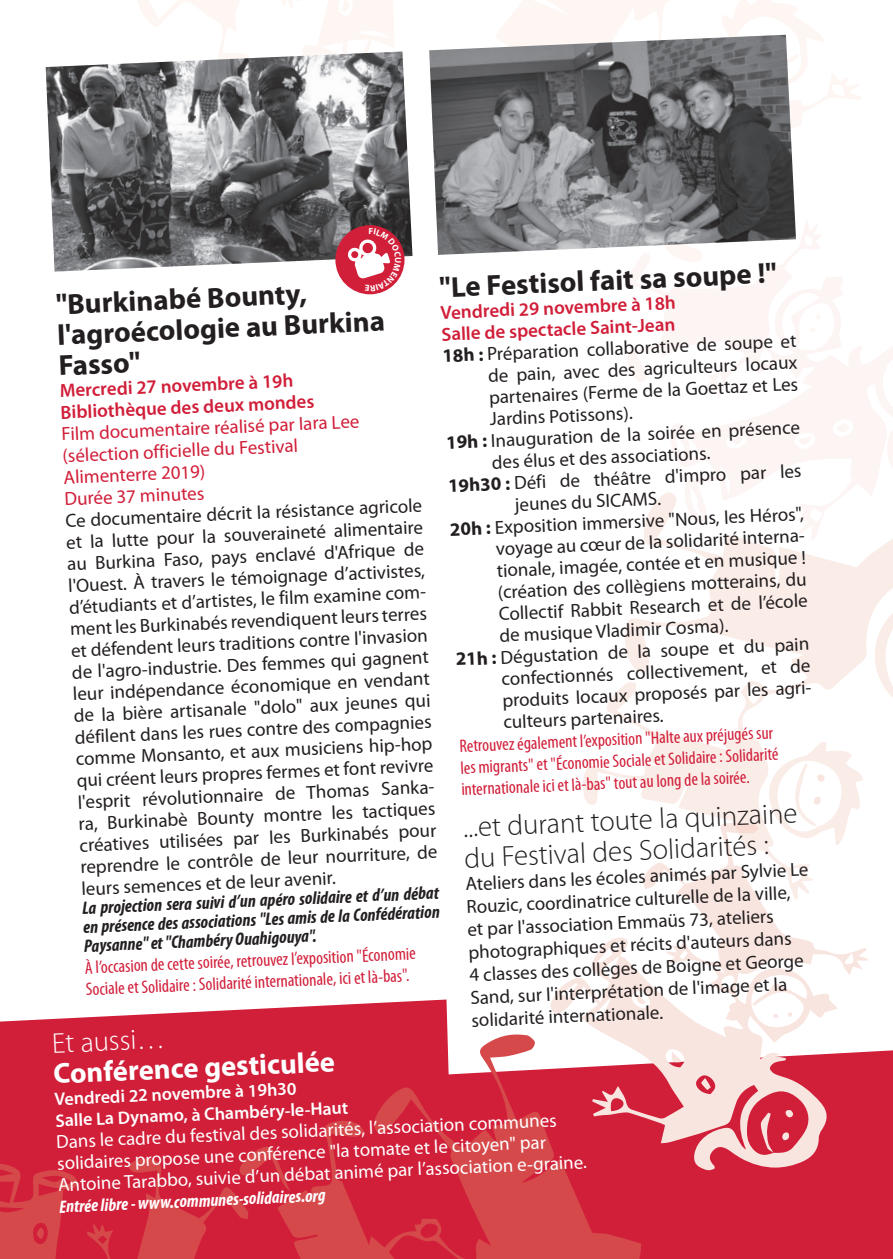
<style>
.page{position:relative;width:893px;height:1259px;background:#fff}
.page>*{position:absolute;margin:0;border:0;box-sizing:border-box;transform-origin:0 0}
.t1{font:700 28.8px/30.9px "Myriad Pro";color:#231f20}
.t2{font:300 28.8px/30.6px "Myriad Pro";color:#231f20}
.t3{font:700 28.8px "Myriad Pro";color:#fff}
.t4{font:300 28.8px "Myriad Pro";color:#fff}
.t5{font:18.9px/21.6px "Myriad Pro";color:#231f20}
.t6{font:18.9px "Myriad Pro";color:#fff}
.t7{font:600 18.9px "Myriad Pro";color:#d11e39}
.t8{font:18.9px "Myriad Pro";color:#d11e39}
.t9{font:condensed 18px/21.9px "Myriad Pro";color:#d11e39}
.t10{font:italic 700 condensed 18px/19.2px "Myriad Pro";color:#231f20;text-align:justify}
.t11{font:600 18px "Myriad Pro";color:#fff}
.t12{font:italic 700 condensed 18px "Myriad Pro";color:#fff}
.s1{font-weight:700}
</style>
<div class="page">
<svg style="left:0;top:999px;width:893px;height:260px;fill:#d11e39"></svg>
<svg style="left:583px;top:540px;width:310px;height:283px"></svg>
<svg style="left:277px;top:1033px;width:443px;height:226px;fill:#d11e39"></svg>
<svg style="left:627px;top:221px;width:266px;height:319px"></svg>
<svg style="left:547px;top:823px;width:321px;height:347px"></svg>
<svg style="left:733px;top:823px;width:26px;height:10px"></svg>
<svg style="left:643px;top:862px;width:42px;height:27px"></svg>
<svg style="left:0;top:1146px;width:290px;height:113px"></svg>
<svg style="left:892px;top:363px;width:1px;height:43px"></svg>
<svg style="left:836px;top:423px;width:13px;height:9px"></svg>
<svg style="left:799px;top:436px;width:12px;height:8px"></svg>
<svg style="left:731px;top:436px;width:11px;height:8px"></svg>
<svg style="left:760px;top:1112px;width:14px;height:41px"></svg>
<svg style="left:701px;top:1078px;width:10px;height:12px"></svg>
<svg style="left:671px;top:1051px;width:11px;height:11px"></svg>
<svg style="left:636px;top:994px;width:10px;height:10px"></svg>
<svg style="left:497px;top:0;width:364px;height:127px"></svg>
<svg style="left:664px;top:255px;width:40px;height:7px"></svg>
<svg style="left:138px;top:0;width:256px;height:51px"></svg>
<svg style="left:785px;top:1110px;width:9px;height:7px"></svg>
<svg style="left:781px;top:1132px;width:8px;height:8px"></svg>
<svg style="left:767px;top:591px;width:126px;height:254px"></svg>
<svg style="left:787px;top:1012px;width:5px;height:4px"></svg>
<svg style="left:773px;top:1014px;width:5px;height:4px"></svg>
<svg style="left:719px;top:0;width:105px;height:90px"></svg>
<svg style="left:816px;top:315px;width:5px;height:4px"></svg>
<svg style="left:810px;top:328px;width:5px;height:4px"></svg>
<img style="left:46px;top:51px;width:366px;height:221px">
<img style="left:429px;top:35px;width:367px;height:220px">
<div style="left:335px;top:225px;width:70px;height:69px;background:#d11e39;border-radius:50%"></div>
<svg style="left:347px;top:228px;width:54px;height:63px"></svg>
<p class="t1" style="left:439px;top:270px;width:339px;rotate:-2deg">"Le Festisol fait sa soupe !"</p>
<p class="t7" style="left:440px;top:300px;width:237px;rotate:-2deg">Vendredi 29 novembre à 18h</p>
<p class="t7" style="left:441px;top:321px;width:235px;rotate:-2deg">Salle de spectacle Saint-Jean</p>
<p class="t1" style="left:55px;top:287px;width:330px;rotate:-2deg">"Burkinabé Bounty, l'agroécologie au Burkina<br>Fasso"</p>
<p class="t7" style="left:59px;top:378px;width:235px;rotate:-2deg">Mercredi 27 novembre à 19h</p>
<p class="t7" style="left:60px;top:399px;width:255px;rotate:-2deg">Bibliothèque des deux mondes</p>
<p class="t8" style="left:61px;top:421px;width:299px;rotate:-2deg">Film documentaire réalisé par Iara Lee</p>
<p class="t8" style="left:62px;top:443px;width:237px;rotate:-2deg">(sélection officielle du Festival</p>
<p class="t8" style="left:63px;top:465px;width:143px;rotate:-2deg">Alimenterre 2019)</p>
<p class="t8" style="left:64px;top:487px;width:141px;rotate:-2deg">Durée 37 minutes</p>
<p class="t5" style="left:487px;top:342px;width:311px;text-align:justify;text-indent:-45px;rotate:-2deg"><span class="s1">18h :</span> Préparation collaborative de soupe et de pain, avec des agriculteurs locaux partenaires (Ferme de la Goettaz et Les Jardins Potissons).</p>
<p class="t5" style="left:491px;top:428px;width:311px;text-indent:-45px;rotate:-2deg"><span class="s1">19h :</span> Inauguration de la soirée en présence des élus et des associations.</p>
<p class="t5" style="left:514px;top:470px;width:289px;text-indent:-66px;rotate:-2deg"><span class="s1">19h30 :</span> Défi de théâtre d'impro par les jeunes du SICAMS.</p>
<p class="t5" style="left:65px;top:508px;width:365px;rotate:-2deg">Ce documentaire décrit la résistance agricole et la lutte pour la souveraineté alimentaire au Burkina Faso, pays enclavé d'Afrique de l'Ouest. À travers le témoignage d’activistes, d’étudiants et d’artistes, le film examine com&shy;ment les Burkinabés revendiquent leurs terres et défendent leurs traditions contre l'invasion de l'agro-industrie. Des femmes qui gagnent leur indépendance économique en vendant de la bière artisanale "dolo" aux jeunes qui défilent dans les rues contre des compagnies comme Monsanto, et aux musiciens hip-hop qui créent leurs propres fermes et font revivre l'esprit révolutionnaire de Thomas Sanka&shy;ra, Burkinabè Bounty montre les tactiques créatives utilisées par les Burkinabés pour reprendre le contrôle de leur nourriture, de leurs semences et de leur avenir.</p>
<p class="t5" style="left:495px;top:515px;width:314px;text-indent:-45px;rotate:-2deg"><span class="s1">20h :</span> Exposition immersive "Nous, les Héros", voyage au cœur de la solidarité interna&shy;tionale, imagée, contée et en musique ! (création des collègiens motterains, du Collectif Rabbit Research et de l’école de musique Vladimir Cosma).</p>
<p class="t5" style="left:500px;top:645px;width:315px;text-indent:-45px;rotate:-2deg"><span class="s1">21h :</span> Dégustation de la soupe et du pain confectionnés collectivement, et de produits locaux proposés par les agri&shy;culteurs partenaires.</p>
<p class="t9" style="left:459px;top:733px;width:320px;rotate:-2deg">Retrouvez également l’exposition "Halte aux préjugés sur les migrants" et "Économie Sociale et Solidaire : Solidarité internationale ici et là-bas" tout au long de la soirée.</p>
<p class="t2" style="left:463px;top:810px;width:336px;rotate:-2deg">...et durant toute la quinzaine du Festival des Solidarités :</p>
<p class="t5" style="left:465px;top:871px;width:345px;line-height:22.8px;rotate:-2deg">Ateliers dans les écoles animés par Sylvie Le Rouzic, coordinatrice culturelle de la ville, et par l'association Emmaüs 73, ateliers photographiques et récits d'auteurs dans<br>4 classes des collèges de Boigne et George Sand, sur l'interprétation de l'image et la solidarité internationale.</p>
<p class="t10" style="left:82px;top:896px;width:359px;rotate:-2deg">La projection sera suivi d’un apéro solidaire et d’un débat en présence des associations "Les amis de la Confédération Paysanne" et "Chambéry Ouahigouya".</p>
<p class="t9" style="left:85px;top:955px;width:333px;rotate:-2deg">À l’occasion de cette soirée, retrouvez l’exposition "Économie<br>Sociale et Solidaire : Solidarité internationale, ici et là-bas".</p>
<p class="t4" style="left:52px;top:1025px;width:115px;rotate:-2deg">Et aussi…</p>
<p class="t3" style="left:53px;top:1053px;width:283px;rotate:-2deg">Conférence gesticulée</p>
<p class="t11" style="left:54px;top:1086px;width:244px;rotate:-2deg">Vendredi 22 novembre à 19h30</p>
<p class="t11" style="left:55px;top:1107px;width:295px;rotate:-2deg">Salle La Dynamo, à Chambéry-le-Haut</p>
<p class="t6" style="left:56px;top:1132px;width:502px;rotate:-3deg">Dans le cadre du festival des solidarités, l’association communes</p>
<p class="t6" style="left:57px;top:1153px;width:491px;rotate:-3deg">solidaires propose une conférence "la tomate et le citoyen" par</p>
<p class="t6" style="left:58px;top:1175px;width:531px;rotate:-3deg">Antoine Tarabbo, suivie d’un débat animé par l’association e-graine.</p>
<p class="t12" style="left:59px;top:1194px;width:268px;rotate:-2deg">Entrée libre - www.communes-solidaires.org</p>
</div>
